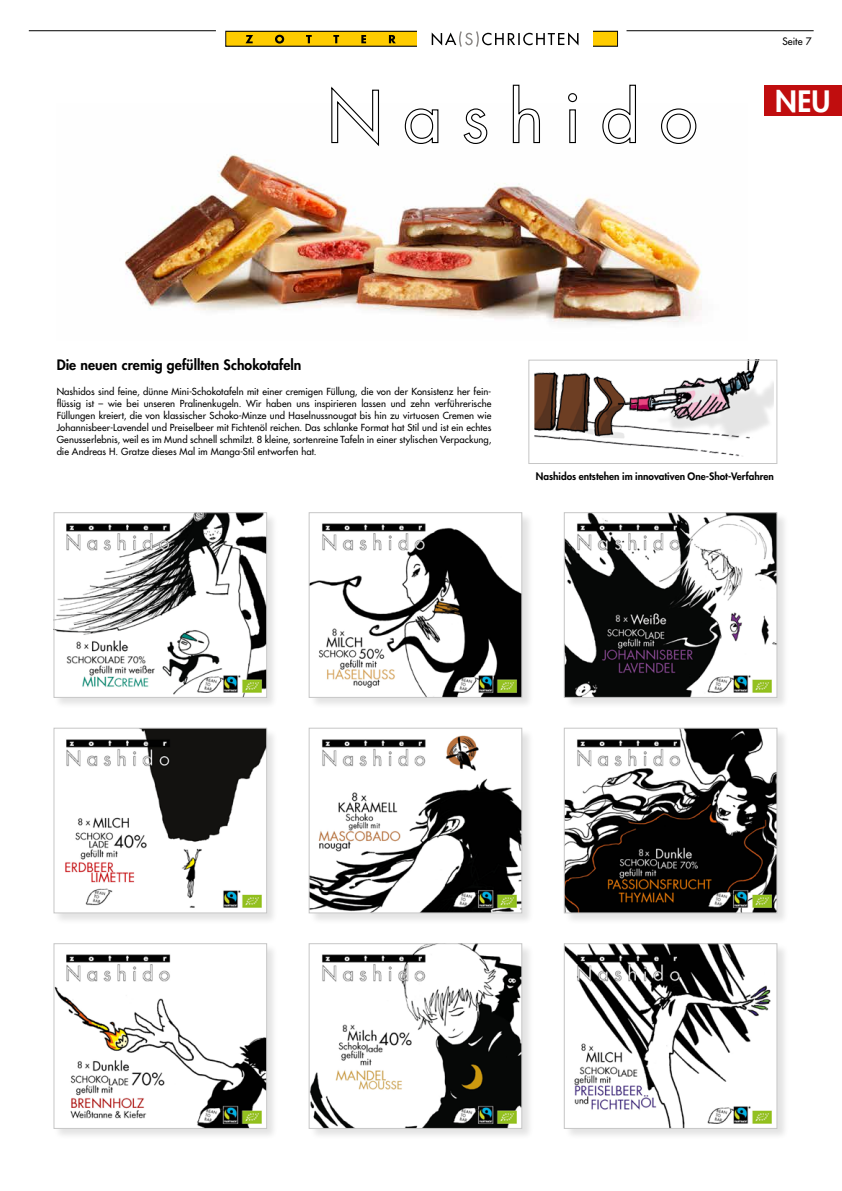
<style>
.page{position:relative;width:842px;height:1191px;background:#fff}
.page>*{position:absolute;margin:0;border:0;box-sizing:border-box;transform-origin:0 0}
.t1{font:800 28.7px "Futura Std";color:#fff}
.t2{font:800 14px "Futura Std";letter-spacing:.005em;color:#000}
.t3{font:800 10px "Futura Std";color:#000}
.t4{font:500 10px "Futura Std";letter-spacing:.01em;color:#000}
.t5{font:500 9.5px/12px "Futura Std";letter-spacing:.01em;color:#000;text-align:justify}
</style>
<div class="page">
<img style="left:125px;top:154px;width:577px;height:171px">
<div style="left:54px;top:943px;width:225px;height:197px;background:#000;opacity:.11"></div>
<img style="left:56px;top:945px;width:209px;height:181px">
<div style="left:54px;top:943px;width:213px;height:185px;border:1px solid #c6c6c6"></div>
<div style="left:54px;top:728px;width:225px;height:197px;background:#000;opacity:.11"></div>
<img style="left:56px;top:730px;width:209px;height:181px">
<div style="left:54px;top:728px;width:213px;height:185px;border:1px solid #c6c6c6"></div>
<div style="left:309px;top:512px;width:225px;height:197px;background:#000;opacity:.11"></div>
<img style="left:311px;top:514px;width:209px;height:181px">
<div style="left:309px;top:512px;width:213px;height:185px;border:1px solid #c6c6c6"></div>
<div style="left:564px;top:512px;width:225px;height:197px;background:#000;opacity:.11"></div>
<img style="left:566px;top:514px;width:209px;height:181px">
<div style="left:564px;top:512px;width:213px;height:185px;border:1px solid #c6c6c6"></div>
<div style="left:309px;top:943px;width:225px;height:197px;background:#000;opacity:.11"></div>
<img style="left:311px;top:945px;width:209px;height:181px">
<div style="left:309px;top:943px;width:213px;height:185px;border:1px solid #c6c6c6"></div>
<div style="left:309px;top:728px;width:225px;height:197px;background:#000;opacity:.11"></div>
<img style="left:311px;top:730px;width:209px;height:181px">
<div style="left:309px;top:728px;width:213px;height:185px;border:1px solid #c6c6c6"></div>
<div style="left:54px;top:512px;width:225px;height:197px;background:#000;opacity:.11"></div>
<img style="left:56px;top:514px;width:209px;height:181px">
<div style="left:54px;top:512px;width:213px;height:185px;border:1px solid #c6c6c6"></div>
<div style="left:564px;top:728px;width:225px;height:197px;background:#000;opacity:.11"></div>
<img style="left:566px;top:730px;width:209px;height:181px">
<div style="left:564px;top:728px;width:213px;height:185px;border:1px solid #c6c6c6"></div>
<div style="left:564px;top:943px;width:225px;height:197px;background:#000;opacity:.11"></div>
<img style="left:566px;top:945px;width:209px;height:181px">
<div style="left:564px;top:943px;width:213px;height:185px;border:1px solid #c6c6c6"></div>
<div style="left:764px;top:85px;width:78px;height:30px;background:#c00d0e"></div>
<img style="left:534px;top:372px;width:209px;height:85px">
<img style="left:621px;top:359px;width:152px;height:89px">
<div style="left:529px;top:360px;width:248px;height:103px;border:1px solid #c6c6c6"></div>
<svg style="left:331px;top:84px;width:366px;height:62px"></svg>
<svg style="left:225px;top:31px;width:393px;height:16px"></svg>
<hr style="left:29px;top:30px;width:187px;height:1px;background:#000">
<hr style="left:626px;top:30px;width:188px;height:1px;background:#000">
<p class="t4" style="left:782px;top:35px;width:31px">Seite 7</p>
<h1 class="t1" style="left:775px;top:83px;width:57px">NEU</h1>
<h2 class="t2" style="left:57px;top:355px;width:246px">Die neuen cremig gefüllten Schokotafeln</h2>
<p class="t5" style="left:57px;top:385px;width:436px">Nashidos sind feine, dünne Mini-Schokotafeln mit einer cremigen Füllung, die von der Konsistenz her fein&shy;flüssig ist – wie bei unseren Pralinenkugeln. Wir haben uns inspirieren lassen und zehn verführerische Füllungen kreiert, die von klassischer Schoko-Minze und Haselnussnougat bis hin zu virtuosen Cremen wie Johannisbeer-Lavendel und Preiselbeer mit Fichtenöl reichen. Das schlanke Format hat Stil und ist ein echtes Genusserlebnis, weil es im Mund schnell schmilzt. 8 kleine, sortenreine Tafeln in einer stylischen Verpackung, die Andreas H. Gratze dieses Mal im Manga-Stil entworfen hat.</p>
<p class="t3" style="left:536px;top:469px;width:240px">Nashidos entstehen im innovativen One-Shot-Verfahren</p>
</div>
